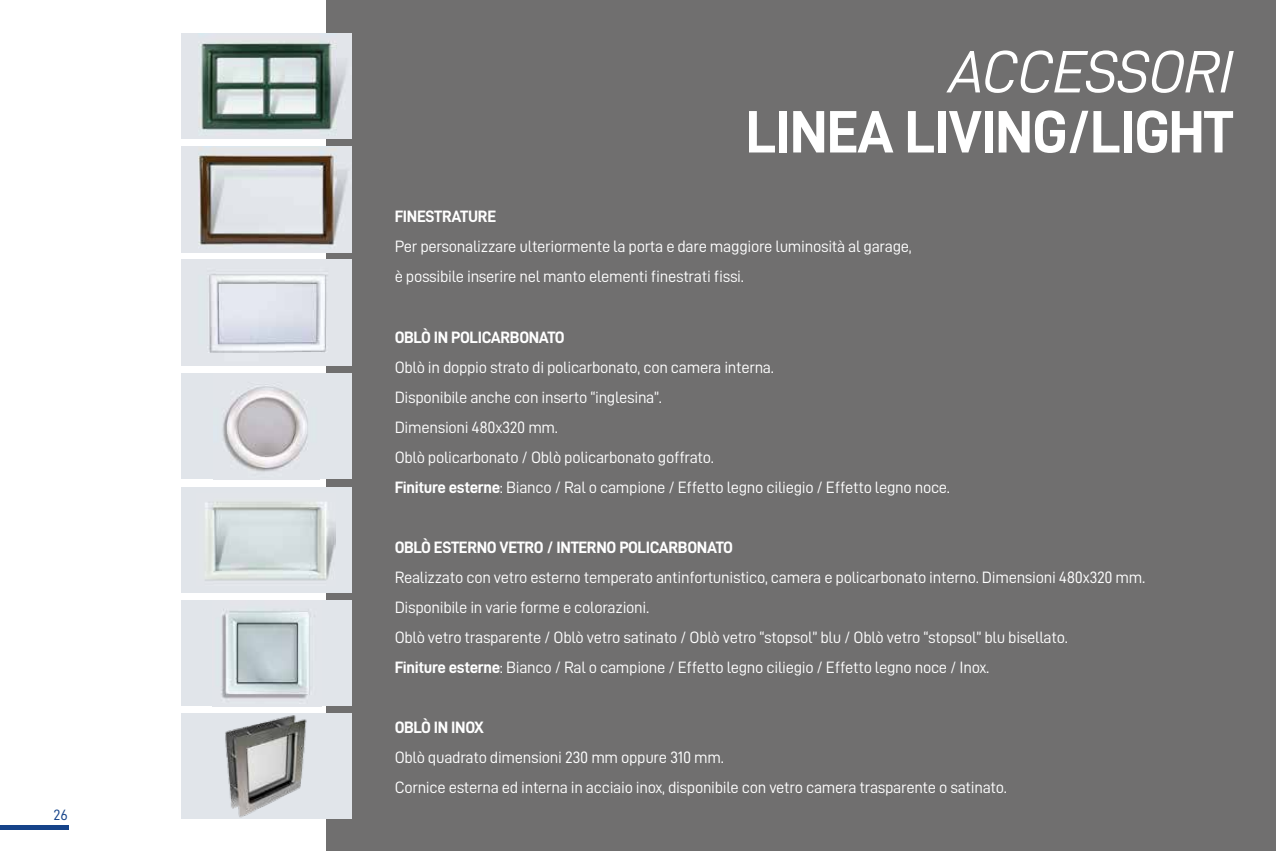
<style>
.page{position:relative;width:1276px;height:851px;background:#fff}
.page>*{position:absolute;margin:0;border:0;box-sizing:border-box;transform-origin:0 0}
.t1{font:60px "D DIN Bold";letter-spacing:-.02em;color:#fff}
.t2{font:60px "D DIN Italic";letter-spacing:-.02em;color:#fff}
.t3{font:16.5px/30px "D DIN";letter-spacing:-.02em;color:#fff}
.t4{font:16.5px "D DIN Bold";letter-spacing:-.02em;color:#fff}
.t5{font:15px "D DIN";color:#154389}
.s1{font-family:"D DIN Bold"}
</style>
<div class="page">
<div style="left:326px;top:0;width:950px;height:850px;background:#706f6f"></div>
<img style="left:182px;top:34px;width:170px;height:104px">
<img style="left:182px;top:147px;width:170px;height:105px">
<img style="left:182px;top:260px;width:170px;height:106px">
<div style="left:182px;top:373px;width:170px;height:106px;background:#e1e5ea"></div>
<img style="left:222px;top:385px;width:86px;height:87px">
<div style="left:182px;top:487px;width:170px;height:105px;background:#e1e5ea"></div>
<img style="left:205px;top:501px;width:130px;height:80px">
<div style="left:182px;top:713px;width:170px;height:106px;background:#e1e5ea"></div>
<img style="left:225px;top:715px;width:82px;height:103px">
<div style="left:182px;top:600px;width:170px;height:106px;background:#e1e5ea"></div>
<img style="left:221px;top:609px;width:89px;height:90px">
<hr style="left:0;top:825px;width:68px;height:4px;background:#154389">
<p class="t5" style="left:54px;top:806px;width:16px">26</p>
<h1 class="t2" style="left:949px;top:39px;width:286px">ACCESSORI</h1>
<h1 class="t1" style="left:745px;top:98px;width:489px">LINEA LIVING/LIGHT</h1>
<p class="t4" style="left:395px;top:207px;width:103px">FINESTRATURE</p>
<p class="t3" style="left:395px;top:231px;width:518px">Per personalizzare ulteriormente la porta e dare maggiore luminosità al garage, è possibile inserire nel manto elementi finestrati fissi.</p>
<p class="t4" style="left:395px;top:327px;width:172px">OBLÒ IN POLICARBONATO</p>
<p class="t3" style="left:395px;top:351px;width:557px">Oblò in doppio strato di policarbonato, con camera interna.<br>Disponibile anche con inserto “inglesina”.<br>Dimensioni 480x320 mm.<br>Oblò policarbonato / Oblò policarbonato goffrato.<br><span class="s1">Finiture esterne</span>: Bianco / Ral o campione / Effetto legno ciliegio / Effetto legno noce.</p>
<p class="t4" style="left:395px;top:537px;width:340px">OBLÒ ESTERNO VETRO / INTERNO POLICARBONATO</p>
<p class="t3" style="left:395px;top:561px;width:752px">Realizzato con vetro esterno temperato antinfortunistico, camera e policarbonato interno. Dimensioni 480x320 mm.<br>Disponibile in varie forme e colorazioni.<br>Oblò vetro trasparente / Oblò vetro satinato / Oblò vetro “stopsol” blu / Oblò vetro “stopsol” blu bisellato.<br><span class="s1">Finiture esterne</span>: Bianco / Ral o campione / Effetto legno ciliegio / Effetto legno noce / Inox.</p>
<p class="t4" style="left:395px;top:717px;width:91px">OBLÒ IN INOX</p>
<p class="t3" style="left:395px;top:741px;width:614px">Oblò quadrato dimensioni 230 mm oppure 310 mm.<br>Cornice esterna ed interna in acciaio inox, disponibile con vetro camera trasparente o satinato.</p>
</div>
